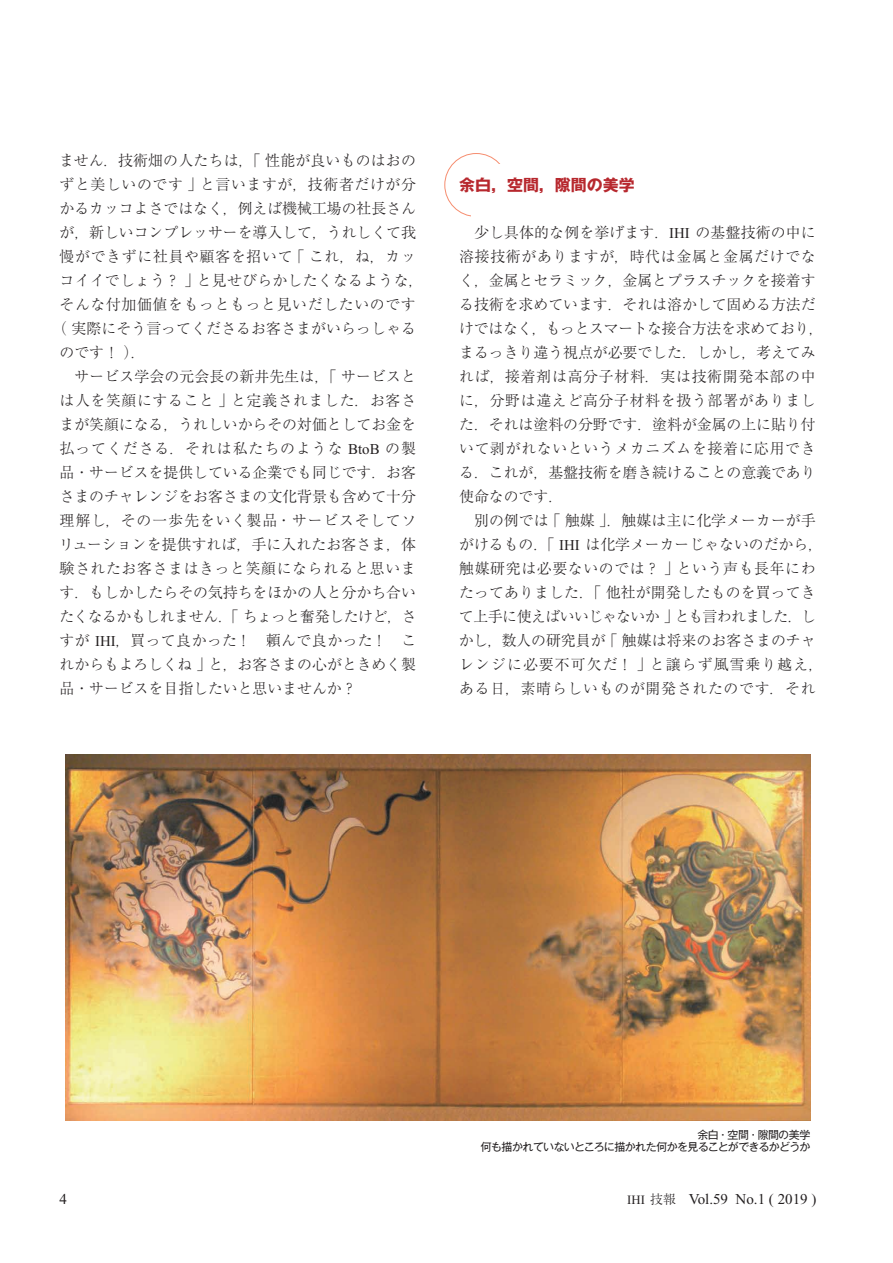
<style>
.page{position:relative;width:893px;height:1263px;background:#fff}
.page>*{position:absolute;margin:0;border:0;box-sizing:border-box;transform-origin:0 0}
.t1{font:700 15.9px "Gothic MB101 Pro";color:#b7282e}
.t2{font:300 15px/24px "Ryumin Pro";letter-spacing:.01em;color:#231f20}
.t3{font:300 15px "Ryumin Pro";letter-spacing:.045em;color:#231f20}
.t4{font:300 15px "Ryumin Pro";letter-spacing:-.03em;color:#231f20}
.t5{font:300 15px "Ryumin Pro";letter-spacing:.03em;color:#231f20}
.t6{font:300 15px "Ryumin Pro";letter-spacing:.065em;color:#231f20}
.t7{font:15px "Times New Roman";color:#231f20}
.t8{font:300 15px "Ryumin Pro";letter-spacing:.05em;color:#231f20}
.t9{font:300 15px "Ryumin Pro";letter-spacing:.06em;color:#231f20}
.t10{font:10.95px/12px "Gothic MB101 Pro";letter-spacing:-.055em;color:#231f20;text-align:right}
.s1{font-family:"Times New Roman";font-weight:400}
.s2{font-size:12.75px}
.s3{font-family:"Ryumin Pro";font-weight:300;font-size:12.75px}
</style>
<div class="page">
<img style="left:66px;top:755px;width:744px;height:365px">
<p class="t2" style="left:59px;top:147px;width:358px">ません．技術畑の人たちは，「性能が良いものはおの</p>
<p class="t3" style="left:60px;top:173px;width:358px">ずと美しいのです」と言いますが，技術者だけが分</p>
<p class="t2" style="left:60px;top:195px;width:358px">かるカッコよさではなく，例えば機械工場の社長さん</p>
<p class="t2" style="left:60px;top:219px;width:358px">が，新しいコンプレッサーを導入して，うれしくて我</p>
<p class="t8" style="left:60px;top:245px;width:358px">慢ができずに社員や顧客を招いて「これ，ね，カッ</p>
<p class="t2" style="left:60px;top:267px;width:365px">コイイでしょう？」と見せびらかしたくなるような，</p>
<p class="t3" style="left:60px;top:293px;width:358px">そんな付加価値をもっともっと見いだしたいのです</p>
<p class="t2" style="left:52px;top:315px;width:365px">（実際にそう言ってくださるお客さまがいらっしゃる</p>
<p class="t2" style="left:60px;top:339px;width:88px">のです！）．</p>
<p class="t2" style="left:74px;top:363px;width:343px">サービス学会の元会長の新井先生は，「サービスと</p>
<p class="t3" style="left:60px;top:389px;width:358px">は人を笑顔にすること」と定義されました．お客さ</p>
<p class="t2" style="left:60px;top:411px;width:358px">まが笑顔になる，うれしいからその対価としてお金を</p>
<p class="t6" style="left:60px;top:437px;width:358px">払ってくださる．それは私たちのような <span class="s1">BtoB</span> の製</p>
<p class="t2" style="left:60px;top:459px;width:358px">品・サービスを提供している企業でも同じです．お客</p>
<p class="t2" style="left:60px;top:483px;width:358px">さまのチャレンジをお客さまの文化背景も含めて十分</p>
<p class="t9" style="left:60px;top:509px;width:358px">理解し，その一歩先をいく製品・サービスそしてソ</p>
<p class="t2" style="left:59px;top:531px;width:358px">リューションを提供すれば，手に入れたお客さま，体</p>
<p class="t3" style="left:60px;top:557px;width:358px">験されたお客さまはきっと笑顔になられると思いま</p>
<p class="t2" style="left:60px;top:579px;width:358px">す．もしかしたらその気持ちをほかの人と分かち合い</p>
<p class="t4" style="left:59px;top:605px;width:358px">たくなるかもしれません．「ちょっと奮発したけど，さ</p>
<p class="t5" style="left:59px;top:629px;width:358px">すが <span class="s1">IHI</span>，買って良かった！　頼んで良かった！　こ</p>
<p class="t2" style="left:59px;top:651px;width:358px">れからもよろしくね」と，お客さまの心がときめく製</p>
<p class="t2" style="left:60px;top:675px;width:298px">品・サービスを目指したいと思いませんか？</p>
<p class="t1" style="left:459px;top:171px;width:177px">余白，空間，隙間の美学</p>
<p class="t2" style="left:459px;top:219px;width:366px;text-indent:15px">少し具体的な例を挙げます．<span class="s1">IHI</span> の基盤技術の中に溶接技術がありますが，時代は金属と金属だけでなく，金属とセラミック，金属とプラスチックを接着する技術を求めています．それは溶かして固める方法だけではなく，もっとスマートな接合方法を求めており，まるっきり違う視点が必要でした．しかし，考えてみれば，接着剤は高分子材料．実は技術開発本部の中に，分野は違えど高分子材料を扱う部署がありました．それは塗料の分野です．塗料が金属の上に貼り付いて剥がれないというメカニズムを接着に応用できる．これが，基盤技術を磨き続けることの意義であり使命なのです．</p>
<p class="t2" style="left:459px;top:507px;width:366px;text-align:center">別の例では「触媒」．触媒は主に化学メーカーが手<br>がけるもの．「 <span class="s1">IHI</span> は化学メーカーじゃないのだから，触媒研究は必要ないのでは？」という声も長年にわたってありました．「他社が開発したものを買ってきて上手に使えばいいじゃないか」とも言われました．しかし，数人の研究員が「触媒は将来のお客さまのチャレンジに必要不可欠だ！」と譲らず風雪乗り越え，ある日，素晴らしいものが開発されたのです．それ</p>
<p class="t10" style="left:481px;top:1127px;width:331px">余白・空間・隙間の美学<br>何も描かれていないところに描かれた何かを見ることができるかどうか</p>
<p class="t7" style="left:60px;top:1191px;width:9px">4</p>
<p class="t7" style="left:627px;top:1191px;width:191px"><span class="s2">IHI</span> <span class="s3">技報　</span>Vol.59 No.1 ( 2019 )</p>
</div>
